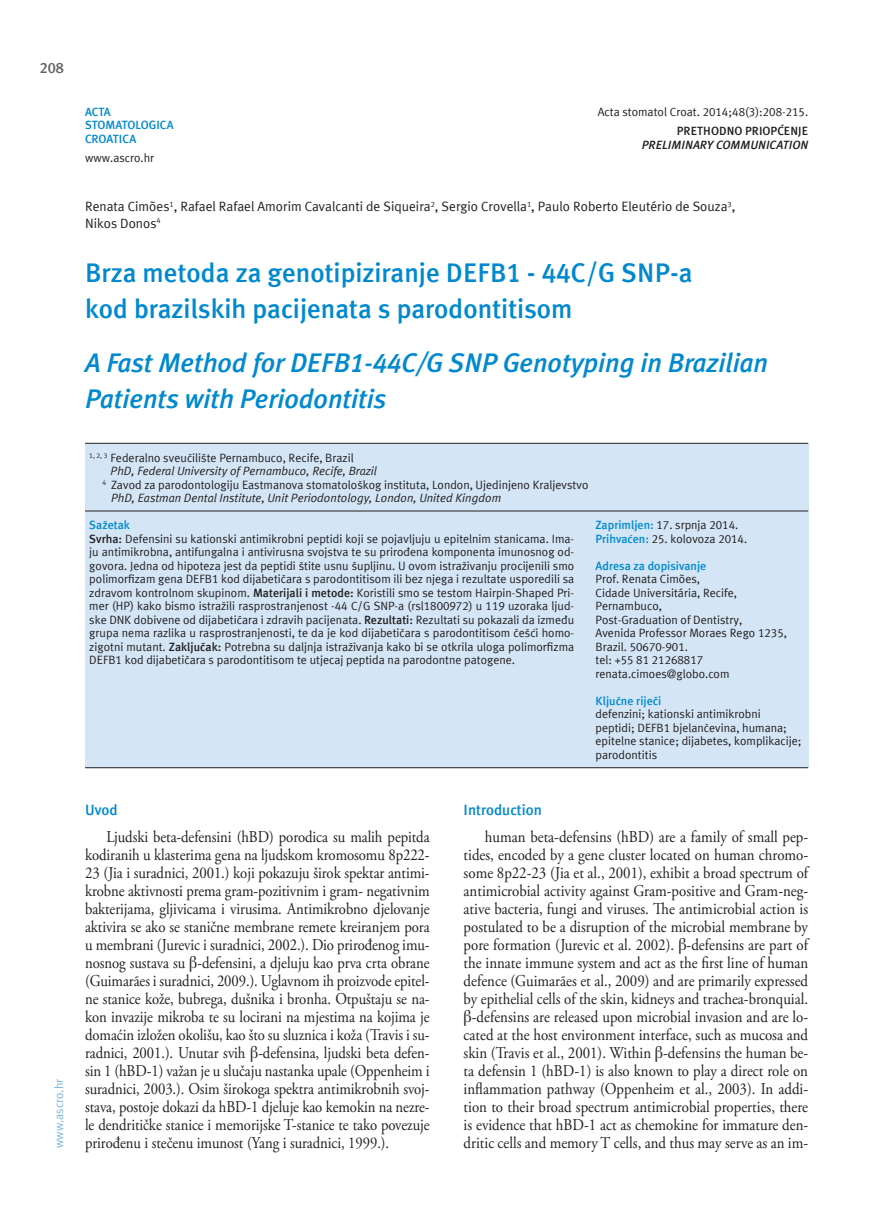
<style>
.page{position:relative;width:872px;height:1212px;background:#fff}
.page>*{position:absolute;margin:0;border:0;box-sizing:border-box;transform-origin:0 0}
.t1{font:700 27px/36px "Meta ASC";color:#0089cf}
.t2{font:italic 700 27px/36px "Meta ASC";letter-spacing:-.005em;color:#0089cf}
.t3{font:16.5px/18px "Adobe Garamond Pro";letter-spacing:-.005em;color:#231f20;text-align:justify;scale:.89 1}
.t4{font:16.5px/18px "Adobe Garamond Pro";letter-spacing:-.005em;color:#231f20;text-align:justify;scale:.9 1}
.t5{font:700 15px "Meta ASC";color:#0089cf}
.t6{font:700 15px "Meta ASC";color:#636366}
.t7{font:13.5px/16.5px "Meta ASC";color:#231f20}
.t8{font:12px/13.5px "Meta ASC";color:#231f20}
.t9{font:italic 12px "Meta ASC";color:#231f20}
.t10{font:700 12px/13.5px "Meta ASC";color:#0089cf}
.t11{font:italic 700 12px "Meta ASC";letter-spacing:.005em;color:#231f20}
.t12{font:700 12px "Meta ASC";color:#231f20}
.t13{font:12px "Meta ASC";color:#77b6e4}
.s1{font-weight:700;color:#0089cf}
.s2{font-weight:700}
.s3{font-family:"Times"}
</style>
<div class="page">
<div style="left:85px;top:443px;width:723px;height:325px;background:#d4e6f6"></div>
<hr style="left:85px;top:443px;width:723px;height:1px;background:#231f20">
<hr style="left:85px;top:511px;width:723px;height:1px;background:#231f20">
<hr style="left:85px;top:767px;width:723px;height:1px;background:#231f20">
<p class="t6" style="left:40px;top:59px;width:26px">208</p>
<p class="t13" style="left:52px;top:1148px;width:71px;rotate:-90deg">www.ascro.hr</p>
<p class="t10" style="left:85px;top:105px;width:90px">ACTA<br>STOMATOLOGICA<br>CROATICA</p>
<p class="t8" style="left:85px;top:151px;width:71px">www.ascro.hr</p>
<p class="t8" style="left:597px;top:105px;width:212px">Acta stomatol Croat. 2014;48(3):208-215.</p>
<p class="t12" style="left:677px;top:124px;width:133px">PRETHODNO PRIOPĆENJE</p>
<p class="t11" style="left:641px;top:138px;width:168px">PRELIMINARY COMMUNICATION</p>
<p class="t7" style="left:85px;top:198px;width:652px">Renata Cimões<sup>1</sup>, Rafael Rafael Amorim Cavalcanti de Siqueira<sup>2</sup>, Sergio Crovella<sup>1</sup>, Paulo Roberto Eleutério de Souza<sup>3</sup>,<br>Nikos Donos<sup>4</sup></p>
<h1 class="t1" style="left:85px;top:254px;width:609px">Brza metoda za genotipiziranje DEFB1 - 44C/G SNP-a kod brazilskih pacijenata s parodontitisom</h1>
<h1 class="t2" style="left:85px;top:344px;width:684px">A Fast Method for DEFB1-44C/G SNP Genotyping in Brazilian<br>Patients with Periodontitis</h1>
<p class="t8" style="left:89px;top:450px;width:266px"><sup>1,</sup> <sup>2,</sup> <sup>3</sup> Federalno sveučilište Pernambuco, Recife, Brazil</p>
<p class="t9" style="left:111px;top:464px;width:268px">PhD, Federal University of Pernambuco, Recife, Brazil</p>
<p class="t8" style="left:102px;top:477px;width:487px"><sup>4</sup> Zavod za parodontologiju Eastmanova stomatološkog instituta, London, Ujedinjeno Kraljevstvo</p>
<p class="t9" style="left:111px;top:491px;width:391px">PhD, Eastman Dental Institute, Unit Periodontology, London, United Kingdom</p>
<p class="t8" style="left:89px;top:518px;width:486px"><span class="s1">Sažetak<br></span><span class="s2">Svrha:</span> Defensini su kationski antimikrobni peptidi koji se pojavljuju u epitelnim stanicama. Ima&shy;ju antimikrobna, antifungalna i antivirusna svojstva te su prirođena komponenta imunosnog od&shy;govora. Jedna od hipoteza jest da peptidi štite usnu šupljinu. U ovom istraživanju procijenili smo polimorfizam gena DEFB1 kod dijabetičara s parodontitisom ili bez njega i rezultate usporedili sa zdravom kontrolnom skupinom. <span class="s2">Materijali i metode:</span> Koristili smo se testom Hairpin-Shaped Pri&shy;mer (HP) kako bismo istražili rasprostranjenost -44 C/G SNP-a (rsl1800972) u 119 uzoraka ljud&shy;ske DNK dobivene od dijabetičara i zdravih pacijenata. <span class="s2">Rezultati:</span> Rezultati su pokazali da između grupa nema razlika u rasprostranjenosti, te da je kod dijabetičara s parodontitisom češći homo&shy;zigotni mutant. <span class="s2">Zaključak:</span> Potrebna su daljnja istraživanja kako bi se otkrila uloga polimorfizma DEFB1 kod dijabetičara s parodontitisom te utjecaj peptida na parodontne patogene.</p>
<p class="t8" style="left:595px;top:518px;width:153px"><span class="s1">Zaprimljen:</span> 17. srpnja 2014.<br><span class="s1">Prihvaćen:</span> 25. kolovoza 2014.</p>
<p class="t10" style="left:595px;top:559px;width:112px">Adresa za dopisivanje</p>
<p class="t8" style="left:595px;top:572px;width:193px">Prof. Renata Cimões,<br>Cidade Universitária, Recife,<br>Pernambuco,<br>Post-Graduation of Dentistry,<br>Avenida Professor Moraes Rego 1235,<br>Brazil. 50670-901.<br>tel: +55 81 21268817 renata.cimoes@globo.com</p>
<p class="t10" style="left:595px;top:694px;width:67px">Ključne riječi</p>
<p class="t8" style="left:595px;top:707px;width:208px">defenzini; kationski antimikrobni peptidi; DEFB1 bjelančevina, humana; epitelne stanice; dijabetes, komplikacije; parodontitis</p>
<p class="t5" style="left:85px;top:801px;width:34px">Uvod</p>
<p class="t3" style="left:85px;top:828px;width:388px;text-indent:21px">Ljudski beta-defensini (hBD) porodica su malih pepitda kodiranih u klasterima gena na ljudskom kromosomu 8p222- 23 (Jia i suradnici, 2001.) koji pokazuju širok spektar antimi&shy;krobne aktivnosti prema gram-pozitivnim i gram- negativnim bakterijama, gljivicama i virusima. Antimikrobno djelovanje aktivira se ako se stanične membrane remete kreiranjem pora u membrani (Jurevic i suradnici, 2002.). Dio prirođenog imu&shy;nosnog sustava su <span class="s3">β</span>-defensini, a djeluju kao prva crta obrane (Guimarães i suradnici, 2009.). Uglavnom ih proizvode epitel&shy;ne stanice kože, bubrega, dušnika i bronha. Otpuštaju se na&shy;kon invazije mikroba te su locirani na mjestima na kojima je domaćin izložen okolišu, kao što su sluznica i koža (Travis i su&shy;radnici, 2001.). Unutar svih <span class="s3">β</span>-defensina, ljudski beta defen&shy;sin 1 (hBD-1) važan je u slučaju nastanka upale (Oppenheim i suradnici, 2003.). Osim širokoga spektra antimikrobnih svoj&shy;stava, postoje dokazi da hBD-1 djeluje kao kemokin na nezre&shy;le dendritičke stanice i memorijske T-stanice te tako povezuje prirođenu i stečenu imunost (Yang i suradnici, 1999.).</p>
<p class="t5" style="left:463px;top:801px;width:80px">Introduction</p>
<p class="t4" style="left:463px;top:828px;width:384px;text-indent:21px">human beta-defensins (hBD) are a family of small pep&shy;tides, encoded by a gene cluster located on human chromo&shy;some 8p22-23 (Jia et al., 2001), exhibit a broad spectrum of antimicrobial activity against Gram-positive and Gram-neg&shy;ative bacteria, fungi and viruses. The antimicrobial action is postulated to be a disruption of the microbial membrane by pore formation (Jurevic et al. 2002). <span class="s3">β</span>-defensins are part of the innate immune system and act as the first line of human defence (Guimarães et al., 2009) and are primarily expressed by epithelial cells of the skin, kidneys and trachea-bronquial. <span class="s3">β</span>-defensins are released upon microbial invasion and are lo&shy;cated at the host environment interface, such as mucosa and skin (Travis et al., 2001). Within <span class="s3">β</span>-defensins the human be&shy;ta defensin 1 (hBD-1) is also known to play a direct role on inflammation pathway (Oppenheim et al., 2003). In addi&shy;tion to their broad spectrum antimicrobial properties, there is evidence that hBD-1 act as chemokine for immature den&shy;dritic cells and memory T cells, and thus may serve as an im-</p>
</div>
